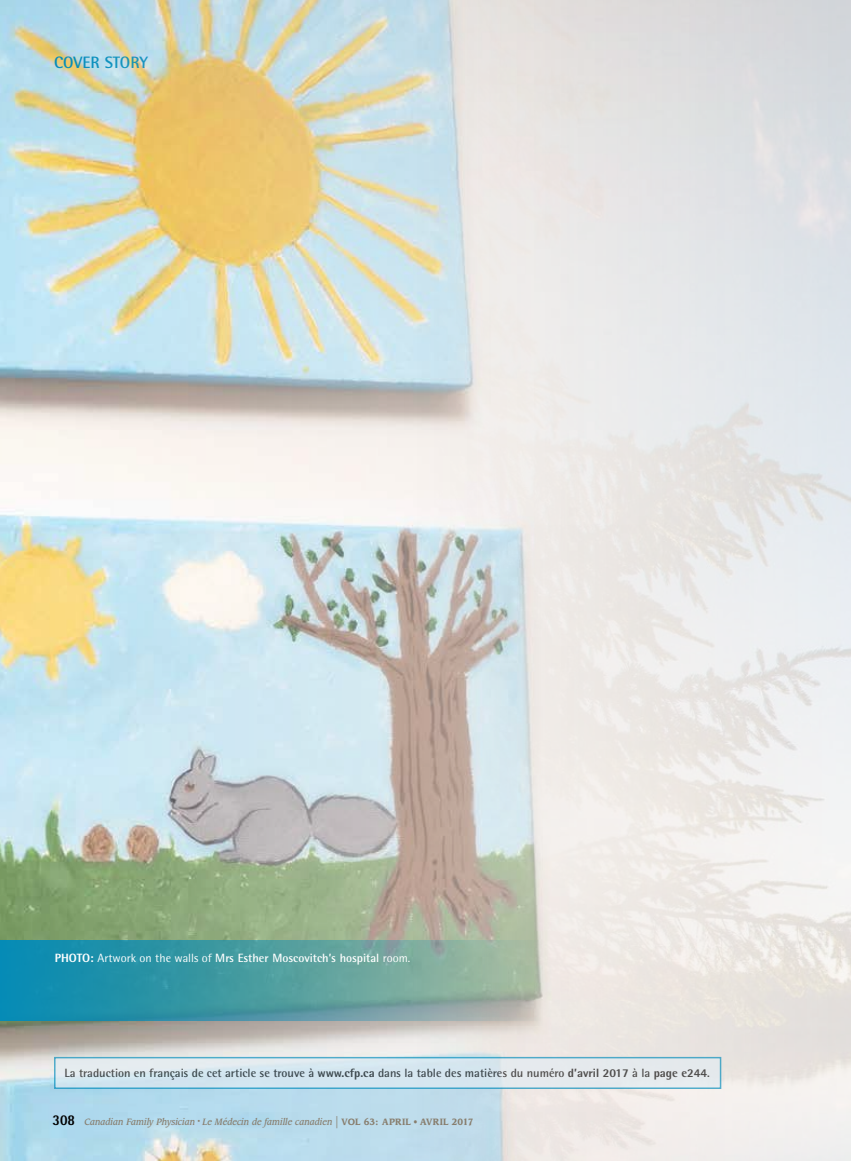
<style>
.page{position:relative;width:851px;height:1161px;background:#fff}
.page>*{position:absolute;margin:0;border:0;box-sizing:border-box;transform-origin:0 0}
.t1{font:700 16.5px "Rotis Semi Sans Std";color:#008bbb}
.t2{font:700 12px "Rotis Semi Sans Std";color:#000}
.t3{font:700 12px "Rotis Semi Sans Std";color:#fff}
.t4{font:italic 500 9px "Leawood Std";color:#887e6e;scale:.9 1}
.s1{font-weight:800}
.s2{font-weight:400}
.s3{font-family:"Rotis Semi Sans Std";font-weight:800;font-style:normal;font-size:15px;color:#000}
.s4{font-weight:400;font-style:normal;font-size:15px}
.s5{font-weight:700;font-style:normal}
.s6{font-weight:400;font-style:normal}
</style>
<div class="page">
<img style="left:0;top:0;width:405px;height:1161px">
<img style="left:405px;top:0;width:445px;height:1161px">
<svg style="left:57px;top:1060px;width:661px;height:26px;background:#dce8ef"></svg>
<svg style="left:0;top:940px;width:540px;height:82px;background:#539ea4"></svg>
<h1 class="t1" style="left:54px;top:53px;width:96px">COVER STORY</h1>
<p class="t3" style="left:55px;top:951px;width:357px"><span class="s1">PHOTO:</span> <span class="s2">Artwork on the walls of</span> Mrs Esther Moscovitch’s hospital <span class="s2">room.</span></p>
<p class="t2" style="left:64px;top:1066px;width:647px">La traduction en français de cet article se trouve à <span class="s1">www.cfp.ca</span> dans la table des matières du numéro <span class="s1">d’avril 2017</span> à la <span class="s1">page e244</span>.</p>
<p class="t4" style="left:52px;top:1116px;width:469px"><span class="s3">308</span> Canadian Family Physician <sup>•</sup> Le Médecin de famille canadien <span class="s4">|</span> <span class="s5">VOL 63: APRIL</span> <span class="s6">•</span> <span class="s5">AVRIL 2017</span></p>
</div>
